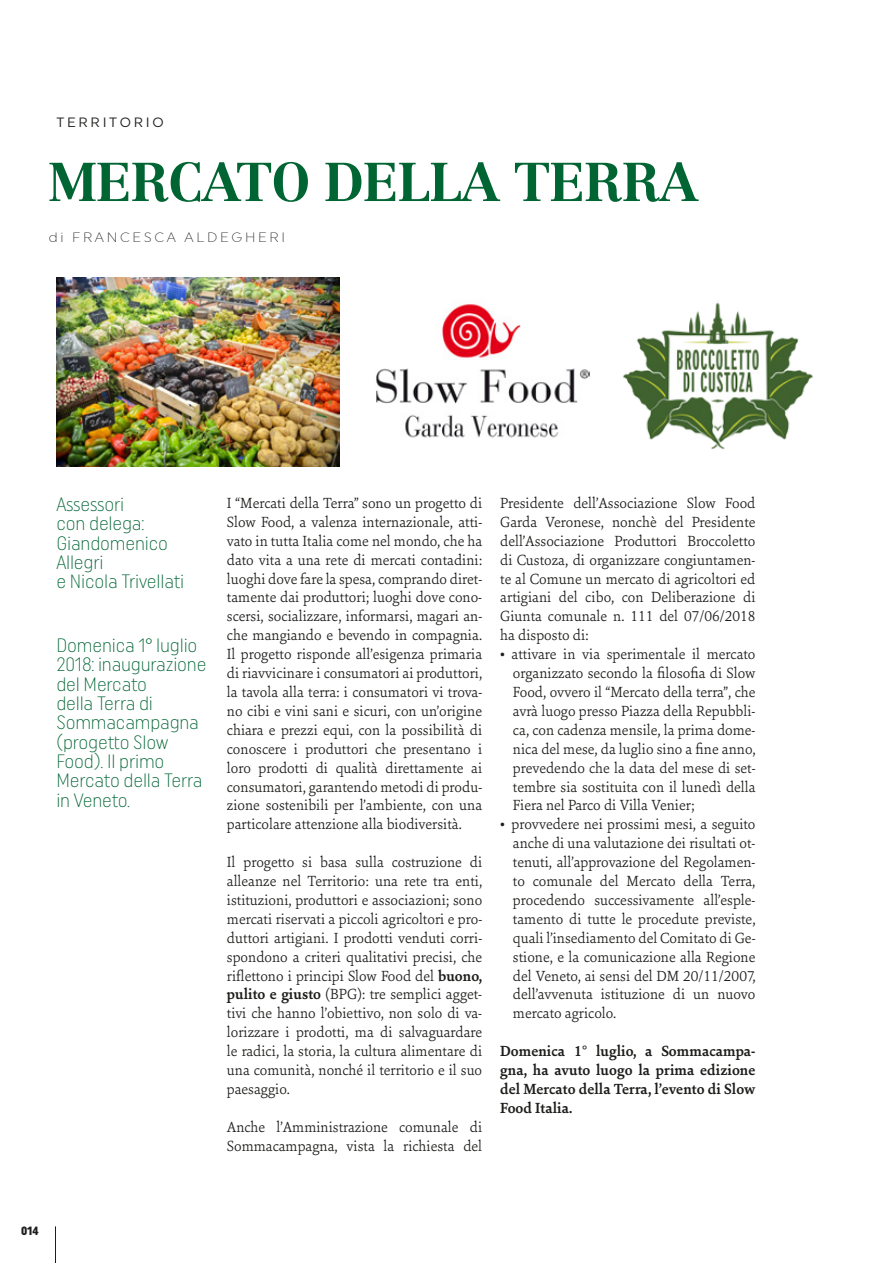
<style>
.page{position:relative;width:893px;height:1263px;background:#fff}
.page>*{position:absolute;margin:0;border:0;box-sizing:border-box;transform-origin:0 0}
.t1{font:700 53.7px "Centennial";letter-spacing:-.02em;color:#006533}
.t2{font:300 19.35px/19.4px "Uniform Condensed";letter-spacing:-.01em;color:#006533}
.t3{font:300 15.75px/18.9px "Sina Nova";color:#1d1d1b;text-align:justify}
.t4{font:700 15.75px/18.9px "Sina Nova";color:#1d1d1b;text-align:justify}
.t5{font:300 13.5px "Uniform";letter-spacing:.2em;color:#1d1d1b}
.t6{font:13.5px "Uniform";letter-spacing:.2em;color:#1d1d1b}
.t7{font:900 12px "Uniform Condensed";color:#1d1d1b}
.s1{font-weight:700}
</style>
<div class="page">
<hr style="left:55px;top:1226px;width:1px;height:37px;background:#1d1d1b">
<img style="left:56px;top:277px;width:284px;height:189px">
<img style="left:376px;top:303px;width:214px;height:135px">
<img style="left:623px;top:302px;width:190px;height:148px">
<p class="t6" style="left:56px;top:114px;width:109px">TERRITORIO</p>
<h1 class="t1" style="left:48px;top:150px;width:651px">MERCATO DELLA TERRA</h1>
<p class="t5" style="left:49px;top:229px;width:238px">di FRANCESCA ALDEGHERI</p>
<p class="t2" style="left:56px;top:494px;width:130px">Assessori<br>con delega:<br>Giandomenico<br>Allegri<br>e Nicola Trivellati</p>
<p class="t2" style="left:56px;top:635px;width:152px">Domenica 1° luglio<br>2018: inaugurazione del Mercato<br>della Terra di<br>Sommacampagna (progetto Slow<br>Food). Il primo<br>Mercato della Terra in Veneto.</p>
<p class="t3" style="left:227px;top:493px;width:257px">I “Mercati della Terra” sono un progetto di Slow Food, a valenza internazionale, atti&shy;vato in tutta Italia come nel mondo, che ha dato vita a una rete di mercati contadini: luoghi dove fare la spesa, comprando diret&shy;tamente dai produttori; luoghi dove cono&shy;scersi, socializzare, informarsi, magari an&shy;che mangiando e bevendo in compagnia.<br>Il progetto risponde all’esigenza primaria di riavvicinare i consumatori ai produttori, la tavola alla terra: i consumatori vi trova&shy;no cibi e vini sani e sicuri, con un’origine chiara e prezzi equi, con la possibilità di conoscere i produttori che presentano i loro prodotti di qualità direttamente ai consumatori, garantendo metodi di produ&shy;zione sostenibili per l’ambiente, con una particolare attenzione alla biodiversità.</p>
<p class="t3" style="left:227px;top:852px;width:257px">Il progetto si basa sulla costruzione di alleanze nel Territorio: una rete tra enti, istituzioni, produttori e associazioni; sono mercati riservati a piccoli agricoltori e pro&shy;duttori artigiani. I prodotti venduti corri&shy;spondono a criteri qualitativi precisi, che riflettono i principi Slow Food del <span class="s1">buono, pulito e giusto</span> (BPG): tre semplici agget&shy;tivi che hanno l’obiettivo, non solo di va&shy;lorizzare i prodotti, ma di salvaguardare le radici, la storia, la cultura alimentare di una comunità, nonché il territorio e il suo paesaggio.</p>
<p class="t3" style="left:227px;top:1117px;width:257px">Anche l’Amministrazione comunale di<br>Sommacampagna, vista la richiesta del</p>
<p class="t3" style="left:500px;top:493px;width:257px">Presidente dell’Associazione Slow Food Garda Veronese, nonchè del Presidente dell’Associazione Produttori Broccoletto di Custoza, di organizzare congiuntamen&shy;te al Comune un mercato di agricoltori ed artigiani del cibo, con Deliberazione di Giunta comunale n. 111 del 07/06/2018 ha disposto di:</p>
<p class="t3" style="left:513px;top:644px;width:244px;text-indent:-13px">• attivare in via sperimentale il mercato organizzato secondo la filosofia di Slow Food, ovvero il “Mercato della terra”, che avrà luogo presso Piazza della Repubbli&shy;ca, con cadenza mensile, la prima dome&shy;nica del mese, da luglio sino a fine anno, prevedendo che la data del mese di set&shy;tembre sia sostituita con il lunedì della Fiera nel Parco di Villa Venier;</p>
<p class="t3" style="left:513px;top:814px;width:244px;text-indent:-13px">• provvedere nei prossimi mesi, a seguito anche di una valutazione dei risultati ot&shy;tenuti, all’approvazione del Regolamen&shy;to comunale del Mercato della Terra, procedendo successivamente all’esple&shy;tamento di tutte le procedute previste, quali l’insediamento del Comitato di Ge&shy;stione, e la comunicazione alla Regione del Veneto, ai sensi del DM 20/11/2007, dell’avvenuta istituzione di un nuovo mercato agricolo.</p>
<p class="t4" style="left:500px;top:1041px;width:257px">Domenica 1° luglio, a Sommacampa&shy;gna, ha avuto luogo la prima edizione del Mercato della Terra, l’evento di Slow Food Italia.</p>
<p class="t7" style="left:21px;top:1224px;width:19px">014</p>
</div>
